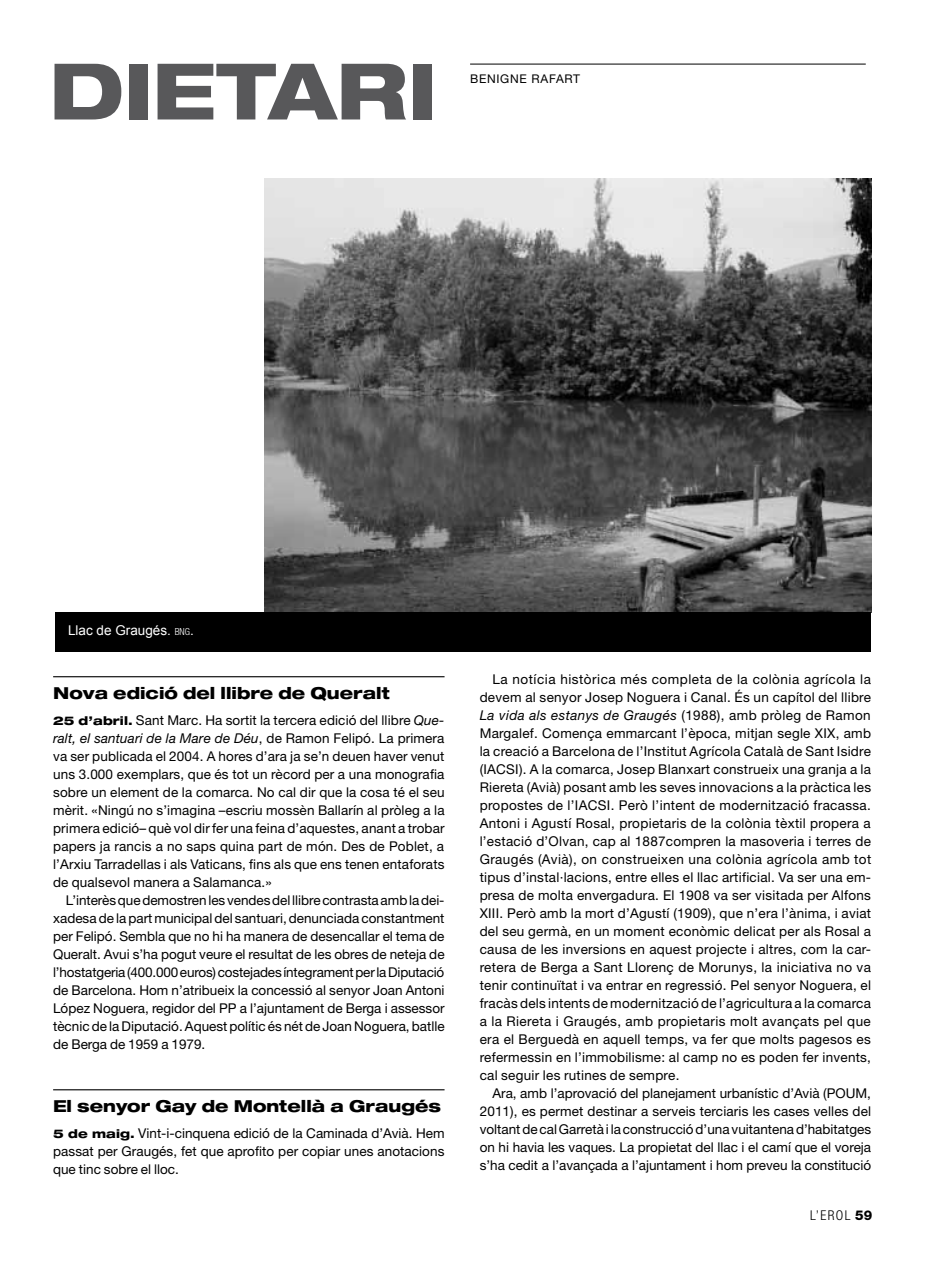
<style>
.page{position:relative;width:936px;height:1263px;background:#fff}
.page>*{position:absolute;margin:0;border:0;box-sizing:border-box;transform-origin:0 0}
.t1{font:800 expanded 78px "Helvetica Neue LT Std";letter-spacing:-.015em;color:#58585a}
.t2{font:800 expanded 16.5px "Helvetica Neue LT Std";color:#000}
.t3{font:13.5px/18px "Helvetica Neue LT Std";letter-spacing:.005em;color:#000;text-align:justify}
.t4{font:13.5px "Arial";color:#fff}
.t5{font:300 condensed 13.5px "Helvetica Neue LT Std";color:#000}
.t6{font:12px "Helvetica Neue LT Std";letter-spacing:.06em;color:#000}
.s1{font-family:"Helvetica Neue LT Std";font-weight:300;font-stretch:condensed;font-size:9.75px}
.s2{font-weight:800;font-stretch:expanded;font-size:12px}
.s3{font-style:italic}
.s4{font-weight:800;font-stretch:normal}
</style>
<div class="page">
<hr style="left:53px;top:676px;width:391px;height:1px;background:#000">
<hr style="left:53px;top:1089px;width:391px;height:1px;background:#000">
<hr style="left:470px;top:64px;width:395px;height:1px;background:#000">
<img style="left:265px;top:179px;width:606px;height:433px">
<div style="left:55px;top:612px;width:816px;height:40px;background:#000"></div>
<h1 class="t1" style="left:49px;top:42px;width:390px">dietari</h1>
<p class="t6" style="left:470px;top:72px;width:71px">Benigne rafart</p>
<p class="t4" style="left:68px;top:621px;width:127px">Llac de Graugés. <span class="s1">BNG</span> .</p>
<p class="t2" style="left:53px;top:682px;width:338px">Nova edició del llibre de Queralt</p>
<p class="t3" style="left:53px;top:711px;width:393px"><span class="s2">25 d’abril.</span> Sant Marc. Ha sortit la tercera edició del llibre <span class="s3">Que&shy;ralt, el santuari de la Mare de Déu</span>, de Ramon Felipó. La primera va ser publicada el 2004. A hores d’ara ja se’n deuen haver venut uns 3.000 exemplars, que és tot un rècord per a una monografia sobre un element de la comarca. No cal dir que la cosa té el seu mèrit. «Ningú no s’imagina –escriu mossèn Ballarín al pròleg a la primera edició– què vol dir fer una feina d’aquestes, anant a trobar papers ja rancis a no saps quina part de món. Des de Poblet, a l’Arxiu Tarradellas i als Vaticans, fins als que ens tenen entaforats de qualsevol manera a Salamanca.»</p>
<p class="t3" style="left:53px;top:891px;width:393px;text-indent:13px">L’interès que demostren les vendes del llibre contrasta amb la dei&shy;xadesa de la part municipal del santuari, denunciada constantment per Felipó. Sembla que no hi ha manera de desencallar el tema de Queralt. Avui s’ha pogut veure el resultat de les obres de neteja de l’hostatgeria (400.000 euros) costejades íntegrament per la Diputació de Barcelona. Hom n’atribueix la concessió al senyor Joan Antoni López Noguera, regidor del PP a l’ajuntament de Berga i assessor tècnic de la Diputació. Aquest polític és nét de Joan Noguera, batlle de Berga de 1959 a 1979.</p>
<p class="t2" style="left:53px;top:1095px;width:389px">El senyor Gay de Montellà a Graugés</p>
<p class="t3" style="left:53px;top:1124px;width:393px"><span class="s2">5 de maig.</span> Vint-i-cinquena edició de la Caminada d’Avià. Hem passat per Graugés, fet que aprofito per copiar unes anotacions que tinc sobre el lloc.</p>
<p class="t3" style="left:479px;top:670px;width:393px;text-indent:13px">La notícia històrica més completa de la colònia agrícola la devem al senyor Josep Noguera i Canal. És un capítol del llibre <span class="s3">La vida als estanys de Graugés</span> (1988), amb pròleg de Ramon Margalef. Comença emmarcant l’època, mitjan segle XIX, amb la creació a Barcelona de l’Institut Agrícola Català de Sant Isidre (IACSI). A la comarca, Josep Blanxart construeix una granja a la Riereta (Avià) posant amb les seves innovacions a la pràctica les propostes de l’IACSI. Però l’intent de modernització fracassa.<br>Antoni i Agustí Rosal, propietaris de la colònia tèxtil propera a l’estació d’Olvan, cap al 1887compren la masoveria i terres de Graugés (Avià), on construeixen una colònia agrícola amb tot tipus d’instal·lacions, entre elles el llac artificial. Va ser una em&shy;presa de molta envergadura. El 1908 va ser visitada per Alfons XIII. Però amb la mort d’Agustí (1909), que n’era l’ànima, i aviat del seu germà, en un moment econòmic delicat per als Rosal a causa de les inversions en aquest projecte i altres, com la car&shy;retera de Berga a Sant Llorenç de Morunys, la iniciativa no va tenir continuïtat i va entrar en regressió. Pel senyor Noguera, el fracàs dels intents de modernització de l’agricultura a la comarca a la Riereta i Graugés, amb propietaris molt avançats pel que era el Berguedà en aquell temps, va fer que molts pagesos es refermessin en l’immobilisme: al camp no es poden fer invents, cal seguir les rutines de sempre.</p>
<p class="t3" style="left:479px;top:1083px;width:393px;text-indent:13px">Ara, amb l’aprovació del planejament urbanístic d’Avià (POUM, 2011), es permet destinar a serveis terciaris les cases velles del voltant de cal Garretà i la construcció d’una vuitantena d’habitatges on hi havia les vaques. La propietat del llac i el camí que el voreja s’ha cedit a l’avançada a l’ajuntament i hom preveu la constitució</p>
<p class="t5" style="left:810px;top:1208px;width:63px">L’EROL <span class="s4">59</span></p>
</div>
